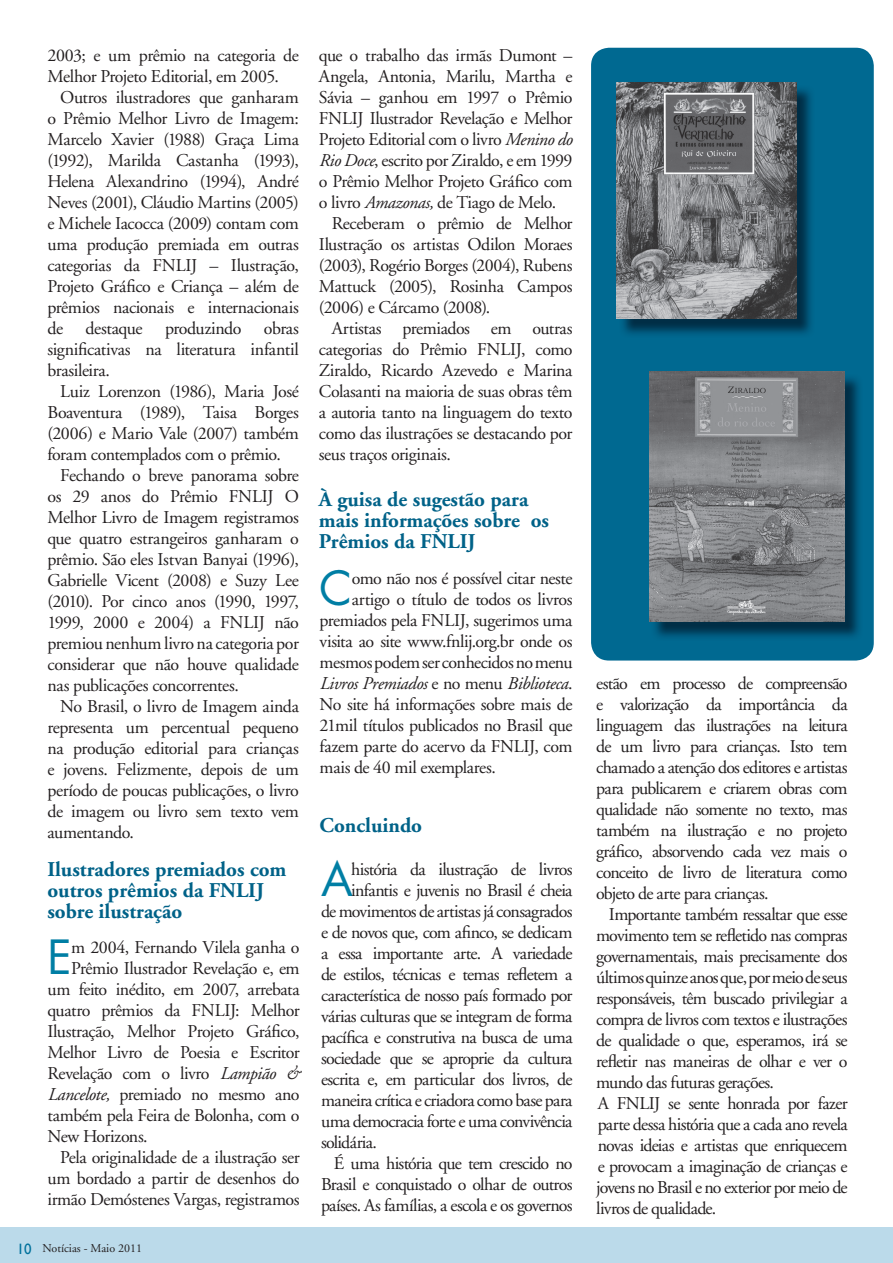
<style>
.page{position:relative;width:893px;height:1263px;background:#fff}
.page>*{position:absolute;margin:0;border:0;box-sizing:border-box;transform-origin:0 0}
.t1{font:45.9px "Futura";color:#007ea4}
.t2{font:700 21px/21px "Adobe Garamond";color:#006288}
.t3{font:18px/21px "Adobe Garamond";letter-spacing:-.03em;color:#231f20}
.t4{font:italic 18px "Adobe Garamond";letter-spacing:-.025em;color:#231f20}
.t5{font:12px "Adobe Garamond";color:#231f20}
.s1{font-style:italic}
.s2{font-style:normal}
.s3{font-family:"Gill Sans";font-size:15px;color:#00719c}
</style>
<div class="page">
<div style="left:0;top:1227px;width:893px;height:36px;background:#bbdaea"></div>
<div style="left:591px;top:48px;width:283px;height:612px;background:#006991;border-radius:18px"></div>
<img style="left:617px;top:83px;width:180px;height:236px">
<img style="left:655px;top:374px;width:204px;height:263px">
<img style="left:649px;top:372px;width:195px;height:250px">
<p class="t3" style="left:319px;top:45px;width:255px">que o trabalho das irmãs Dumont –</p>
<p class="t3" style="left:319px;top:66px;width:255px">Angela, Antonia, Marilu, Martha e</p>
<p class="t3" style="left:319px;top:87px;width:255px">Sávia – ganhou em 1997 o Prêmio</p>
<p class="t3" style="left:319px;top:108px;width:255px">FNLIJ Ilustrador Revelação e Melhor</p>
<p class="t3" style="left:319px;top:129px;width:255px">Projeto Editorial com o livro <span class="s1">Menino do</span></p>
<p class="t3" style="left:319px;top:150px;width:255px"><span class="s1">Rio Doce</span>, escrito por Ziraldo, e em 1999</p>
<p class="t3" style="left:319px;top:171px;width:255px">o Prêmio Melhor Projeto Gráfico com</p>
<p class="t3" style="left:319px;top:192px;width:239px">o livro <span class="s1">Amazonas,</span> de Tiago de Melo.</p>
<p class="t3" style="left:332px;top:213px;width:242px">Receberam o prêmio de Melhor</p>
<p class="t3" style="left:319px;top:234px;width:255px">Ilustração os artistas Odilon Moraes</p>
<p class="t3" style="left:319px;top:255px;width:255px">(2003), Rogério Borges (2004), Rubens</p>
<p class="t3" style="left:319px;top:276px;width:255px">Mattuck (2005), Rosinha Campos</p>
<p class="t3" style="left:319px;top:297px;width:173px">(2006) e Cárcamo (2008).</p>
<p class="t3" style="left:332px;top:318px;width:242px">Artistas premiados em outras</p>
<p class="t3" style="left:319px;top:339px;width:255px">categorias do Prêmio FNLIJ, como</p>
<p class="t3" style="left:319px;top:360px;width:255px">Ziraldo, Ricardo Azevedo e Marina</p>
<p class="t3" style="left:319px;top:381px;width:255px">Colasanti na maioria de suas obras têm</p>
<p class="t3" style="left:319px;top:402px;width:255px">a autoria tanto na linguagem do texto</p>
<p class="t3" style="left:319px;top:423px;width:255px">como das ilustrações se destacando por</p>
<p class="t3" style="left:319px;top:444px;width:133px">seus traços originais.</p>
<p class="t3" style="left:47px;top:45px;width:253px">2003; e um prêmio na categoria de<br>Melhor Projeto Editorial, em 2005.</p>
<p class="t3" style="left:47px;top:87px;width:253px;text-align:justify;text-indent:13px">Outros ilustradores que ganharam o Prêmio Melhor Livro de Imagem:<br>Marcelo Xavier (1988) Graça Lima (1992), Marilda Castanha (1993), Helena Alexandrino (1994), André Neves (2001), Cláudio Martins (2005) e Michele Iacocca (2009) contam com uma produção premiada em outras categorias da FNLIJ – Ilustração, Projeto Gráfico e Criança – além de prêmios nacionais e internacionais de destaque produzindo obras significativas na literatura infantil brasileira.</p>
<p class="t3" style="left:60px;top:381px;width:240px">Luiz Lorenzon (1986), Maria José</p>
<p class="t3" style="left:47px;top:402px;width:253px">Boaventura (1989), Taisa Borges</p>
<p class="t3" style="left:47px;top:423px;width:253px">(2006) e Mario Vale (2007) também</p>
<p class="t3" style="left:47px;top:444px;width:235px">foram contemplados com o prêmio.</p>
<p class="t3" style="left:60px;top:465px;width:240px">Fechando o breve panorama sobre</p>
<p class="t3" style="left:47px;top:486px;width:253px">os 29 anos do Prêmio FNLIJ O</p>
<p class="t3" style="left:47px;top:507px;width:253px">Melhor Livro de Imagem registramos</p>
<p class="t3" style="left:47px;top:528px;width:253px">que quatro estrangeiros ganharam o</p>
<p class="t3" style="left:47px;top:549px;width:253px">prêmio. São eles Istvan Banyai (1996),</p>
<p class="t3" style="left:47px;top:570px;width:253px">Gabrielle Vicent (2008) e Suzy Lee</p>
<p class="t3" style="left:47px;top:591px;width:253px">(2010). Por cinco anos (1990, 1997,</p>
<p class="t3" style="left:47px;top:612px;width:253px">1999, 2000 e 2004) a FNLIJ não</p>
<p class="t3" style="left:47px;top:633px;width:253px">premiou nenhum livro na categoria por</p>
<p class="t3" style="left:47px;top:654px;width:253px">considerar que não houve qualidade</p>
<p class="t3" style="left:47px;top:675px;width:193px">nas publicações concorrentes.</p>
<p class="t3" style="left:60px;top:696px;width:240px">No Brasil, o livro de Imagem ainda</p>
<p class="t3" style="left:47px;top:717px;width:253px">representa um percentual pequeno</p>
<p class="t3" style="left:47px;top:738px;width:253px">na produção editorial para crianças</p>
<p class="t3" style="left:47px;top:759px;width:253px">e jovens. Felizmente, depois de um</p>
<p class="t3" style="left:47px;top:780px;width:253px">período de poucas publicações, o livro</p>
<p class="t3" style="left:47px;top:801px;width:253px">de imagem ou livro sem texto vem</p>
<p class="t3" style="left:47px;top:822px;width:88px">aumentando.</p>
<p class="t2" style="left:320px;top:815px;width:104px">Concluindo</p>
<h1 class="t1" style="left:321px;top:847px;width:33px">A</h1>
<p class="t3" style="left:351px;top:859px;width:223px">história da ilustração de livros</p>
<p class="t2" style="left:319px;top:489px;width:232px">À guisa de sugestão para mais informações sobre os<br>Prêmios da FNLIJ</p>
<h1 class="t1" style="left:320px;top:556px;width:34px">C</h1>
<p class="t3" style="left:352px;top:568px;width:222px">omo não nos é possível citar neste</p>
<p class="t3" style="left:352px;top:589px;width:222px">artigo o título de todos os livros</p>
<p class="t3" style="left:320px;top:610px;width:254px">premiados pela FNLIJ, sugerimos uma</p>
<p class="t3" style="left:320px;top:631px;width:254px">visita ao site www.fnlij.org.br onde os</p>
<p class="t3" style="left:320px;top:652px;width:254px">mesmos podem ser conhecidos no menu</p>
<p class="t4" style="left:320px;top:673px;width:254px">Livros Premiados <span class="s2">e no menu</span> Biblioteca<span class="s2">.</span></p>
<p class="t3" style="left:320px;top:694px;width:254px">No site há informações sobre mais de</p>
<p class="t3" style="left:320px;top:715px;width:254px">21mil títulos publicados no Brasil que</p>
<p class="t3" style="left:320px;top:736px;width:254px">fazem parte do acervo da FNLIJ, com</p>
<p class="t3" style="left:320px;top:757px;width:178px">mais de 40 mil exemplares.</p>
<p class="t2" style="left:47px;top:859px;width:241px">Ilustradores premiados com outros prêmios da FNLIJ sobre ilustração</p>
<h1 class="t1" style="left:47px;top:925px;width:26px">E</h1>
<p class="t3" style="left:71px;top:937px;width:230px">m 2004, Fernando Vilela ganha o</p>
<p class="t3" style="left:351px;top:880px;width:223px">infantis e juvenis no Brasil é cheia</p>
<p class="t3" style="left:321px;top:901px;width:253px">de movimentos de artistas já consagrados</p>
<p class="t3" style="left:321px;top:922px;width:253px">e de novos que, com afinco, se dedicam</p>
<p class="t3" style="left:321px;top:943px;width:253px">a essa importante arte. A variedade</p>
<p class="t3" style="left:321px;top:964px;width:253px">de estilos, técnicas e temas refletem a</p>
<p class="t3" style="left:321px;top:985px;width:253px">característica de nosso país formado por</p>
<p class="t3" style="left:321px;top:1006px;width:253px">várias culturas que se integram de forma</p>
<p class="t3" style="left:321px;top:1027px;width:253px">pacífica e construtiva na busca de uma</p>
<p class="t3" style="left:321px;top:1048px;width:253px">sociedade que se aproprie da cultura</p>
<p class="t3" style="left:321px;top:1069px;width:253px">escrita e, em particular dos livros, de</p>
<p class="t3" style="left:321px;top:1090px;width:253px">maneira crítica e criadora como base para</p>
<p class="t3" style="left:321px;top:1111px;width:253px">uma democracia forte e uma convivência</p>
<p class="t3" style="left:321px;top:1132px;width:58px">solidária.</p>
<p class="t3" style="left:334px;top:1153px;width:240px">É uma história que tem crescido no</p>
<p class="t3" style="left:321px;top:1174px;width:253px">Brasil e conquistado o olhar de outros</p>
<p class="t3" style="left:321px;top:1195px;width:253px">países. As famílias, a escola e os governos</p>
<p class="t3" style="left:71px;top:958px;width:230px">Prêmio Ilustrador Revelação e, em</p>
<p class="t3" style="left:47px;top:979px;width:254px">um feito inédito, em 2007, arrebata</p>
<p class="t3" style="left:47px;top:1000px;width:254px">quatro prêmios da FNLIJ: Melhor</p>
<p class="t3" style="left:47px;top:1021px;width:254px">Ilustração, Melhor Projeto Gráfico,</p>
<p class="t3" style="left:47px;top:1042px;width:254px">Melhor Livro de Poesia e Escritor</p>
<p class="t3" style="left:47px;top:1063px;width:254px">Revelação com o livro <span class="s1">Lampião &amp;</span></p>
<p class="t3" style="left:47px;top:1084px;width:254px"><span class="s1">Lancelote,</span> premiado no mesmo ano</p>
<p class="t3" style="left:47px;top:1105px;width:254px">também pela Feira de Bolonha, com o</p>
<p class="t3" style="left:47px;top:1126px;width:102px">New Horizons.</p>
<p class="t3" style="left:60px;top:1147px;width:241px">Pela originalidade de a ilustração ser</p>
<p class="t3" style="left:47px;top:1168px;width:254px">um bordado a partir de desenhos do</p>
<p class="t3" style="left:47px;top:1189px;width:254px">irmão Demóstenes Vargas, registramos</p>
<p class="t5" style="left:17px;top:1242px;width:127px"><span class="s3">10</span> Notícias - Maio 2011</p>
<p class="t3" style="left:596px;top:673px;width:253px;text-align:justify">estão em processo de compreensão e valorização da importância da linguagem das ilustrações na leitura de um livro para crianças. Isto tem chamado a atenção dos editores e artistas para publicarem e criarem obras com qualidade não somente no texto, mas também na ilustração e no projeto gráfico, absorvendo cada vez mais o conceito de livro de literatura como objeto de arte para crianças.</p>
<p class="t3" style="left:596px;top:904px;width:253px;text-indent:13px">Importante também ressaltar que esse movimento tem se refletido nas compras governamentais, mais precisamente dos últimos quinze anos que, por meio de seus responsáveis, têm buscado privilegiar a compra de livros com textos e ilustrações de qualidade o que, esperamos, irá se refletir nas maneiras de olhar e ver o mundo das futuras gerações.<br>A FNLIJ se sente honrada por fazer parte dessa história que a cada ano revela novas ideias e artistas que enriquecem e provocam a imaginação de crianças e jovens no Brasil e no exterior por meio de livros de qualidade.</p>
</div>
